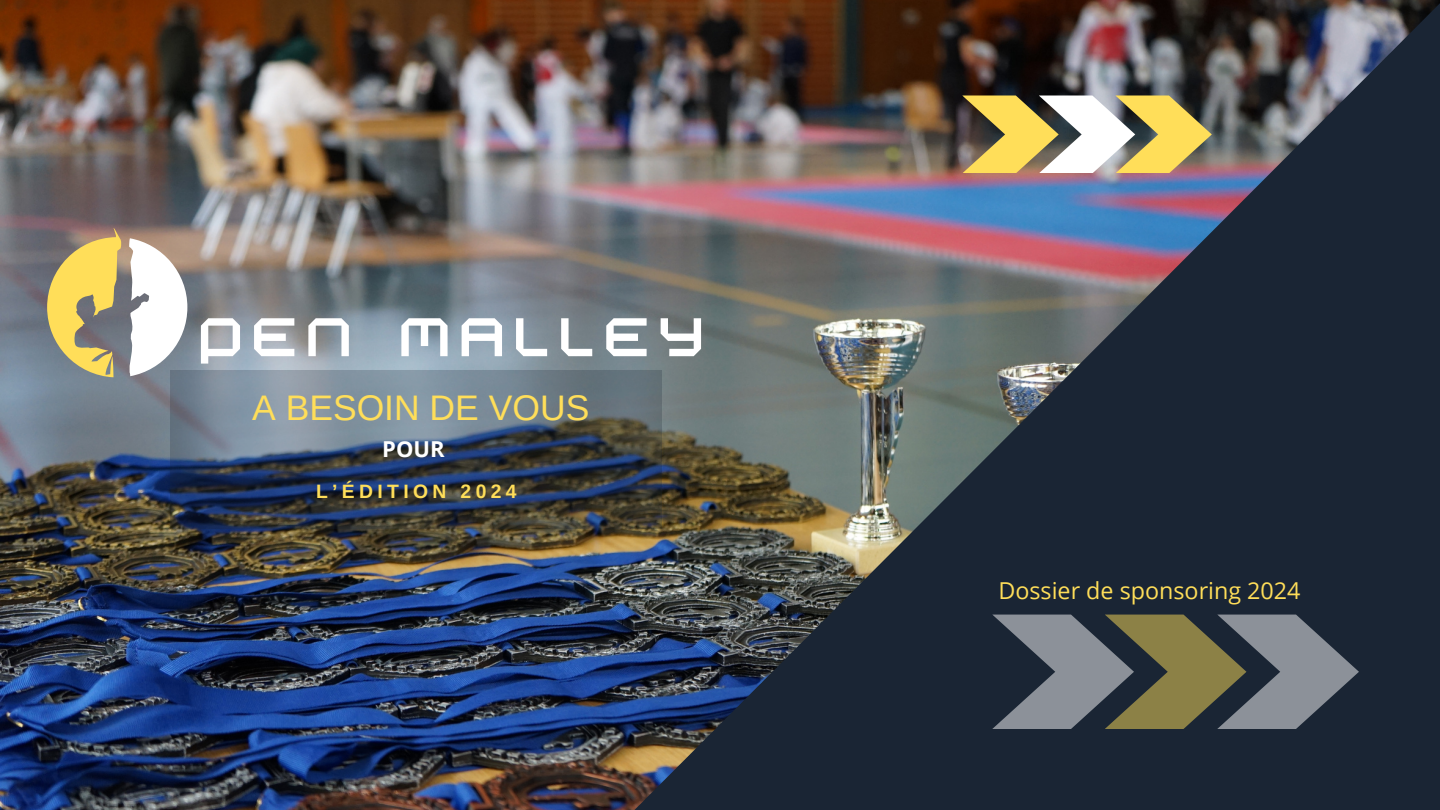
<style>
.page{position:relative;width:1440px;height:810px;background:#fff}
.page>*{position:absolute;margin:0;border:0;box-sizing:border-box;transform-origin:0 0}
.t1{font:65.9px "Academy";letter-spacing:.085em;color:#fff}
.t2{font:35.5px "Arimo";color:#ffde59}
.t3{font:23.3px "Open Sans";color:#ffde59}
.t4{font:700 22px "Open Sans";color:#fff}
.t5{font:700 19.3px "Arimo";letter-spacing:.225em;color:#ffde59}
</style>
<div class="page">
<img style="left:0;top:0;width:634px;height:810px">
<img style="left:634px;top:0;width:806px;height:810px">
<svg style="left:962px;top:96px;width:250px;height:77px"></svg>
<svg style="left:992px;top:615px;width:367px;height:114px;background:#636763"></svg>
<svg style="left:47px;top:228px;width:74px;height:149px;background:#bcaa69"></svg>
<svg style="left:129px;top:238px;width:58px;height:138px"></svg>
<svg style="left:171px;top:370px;width:491px;height:159px;background:#4f5b69"></svg>
<h1 class="t1" style="left:197px;top:290px;width:510px">PEN MALLEY</h1>
<h2 class="t2" style="left:252px;top:387px;width:339px">A BESOIN DE VOUS</h2>
<p class="t4" style="left:382px;top:434px;width:64px">POUR</p>
<p class="t5" style="left:316px;top:480px;width:202px">L’ÉDITION 2024</p>
<p class="t3" style="left:998px;top:574px;width:304px">Dossier de sponsoring 2024</p>
</div>
